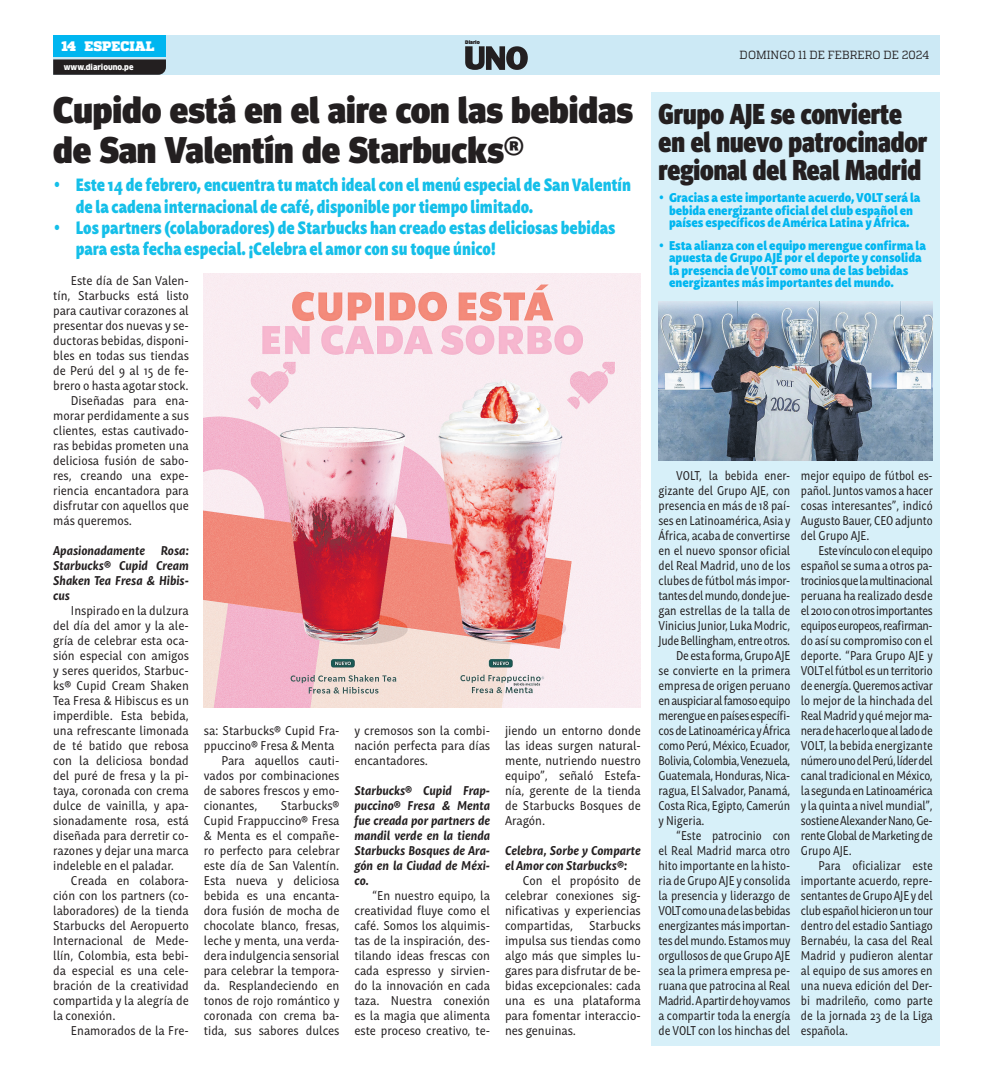
<style>
.page{position:relative;width:993px;height:1081px;background:#fff}
.page>*{position:absolute;margin:0;border:0;box-sizing:border-box;transform-origin:0 0}
.TITULAR{font:900 37.25px/40px "Meta Head OT";color:#231f20}
.TITULAR_SECUNDARIO_GRID{font:900 28.75px/27.5px "Meta Head OT";color:#231f20;scale:.89 1}
.t1{font:900 17.5px/21.2px "Mastro Sans";color:#15bfe9;scale:.83 1}
.t2{font:900 13.75px "Quadon";letter-spacing:.01em;color:#fff}
.TEXTO_NOTA{font:12.5px/15px "Mastro Sans";color:#231f20;text-align:justify;scale:.9 1}
.TEXTO_NOTA-2{font:12.5px/15px "Mastro Sans";color:#231f20;text-align:justify;scale:.85 1}
.t3{font:900 12.5px/12.5px "Mastro Sans";color:#00b6f0;text-align:center;scale:.9 1}
.t4{font:italic 700 12.5px/15px "Mastro Sans";color:#231f20;text-align:justify;scale:.9 1}
.t5{font:11.75px "Quadon";color:#231f20;scale:.95 1}
.t6{font:900 7.88px "Clan Pro";color:#fff;scale:.95 1}
.t7{font:900 4.88px "Clan Pro";letter-spacing:-.01em;color:#231f20}
</style>
<div class="page">
<div style="left:53px;top:35px;width:886px;height:40px;background:#cce9f5"></div>
<div style="left:53px;top:35px;width:113px;height:22px;background:#00b6f0"></div>
<svg style="left:53px;top:59px;width:113px;height:16px;background:#2b292b"></svg>
<svg style="left:465px;top:46px;width:62px;height:24px"></svg>
<div style="left:651px;top:92px;width:288px;height:953px;background:#d7f0f9"></div>
<img style="left:204px;top:274px;width:436px;height:434px">
<img style="left:658px;top:301px;width:274px;height:159px">
<p class="t2" style="left:62px;top:38px;width:16px">14</p>
<p class="t2" style="left:84px;top:38px;width:72px">ESPECIAL</p>
<p class="t6" style="left:64px;top:62px;width:75px">www.diariouno.pe</p>
<p class="t7" style="left:465px;top:40px;width:16px">Diario</p>
<p class="t5" style="left:739px;top:48px;width:201px">DOMINGO 11 DE FEBRERO DE 2024</p>
<p class="TITULAR" style="left:53px;top:89px;width:581px">Cupido está en el aire con las bebidas de San Valentín de Starbucks®</p>
<p class="TITULAR_SECUNDARIO_GRID" style="left:658px;top:100px;width:303px">Grupo AJE se convierte en el nuevo patrocinador regional del Real Madrid</p>
<p class="t1" style="left:76px;top:173px;width:670px;text-indent:-22px">• Este 14 de febrero, encuentra tu match ideal con el menú especial de San Valentín de la cadena internacional de café, disponible por tiempo limitado.</p>
<p class="t1" style="left:76px;top:216px;width:651px;text-indent:-22px">• Los partners (colaboradores) de Starbucks han creado estas deliciosas bebidas para esta fecha especial. ¡Celebra el amor con su toque único!</p>
<p class="TEXTO_NOTA" style="left:53px;top:272px;width:152px;text-indent:18px">Este día de San Valen&shy;tín, Starbucks está listo para cautivar corazones al presentar dos nuevas y se&shy;ductoras bebidas, disponi&shy;bles en todas sus tiendas de Perú del 9 al 15 de fe&shy;brero o hasta agotar stock.</p>
<p class="TEXTO_NOTA" style="left:53px;top:392px;width:152px;text-indent:18px">Diseñadas para ena&shy;morar perdidamente a sus clientes, estas cautivado&shy;ras bebidas prometen una deliciosa fusión de sabo&shy;res, creando una expe&shy;riencia encantadora para disfrutar con aquellos que más queremos.</p>
<p class="t4" style="left:53px;top:542px;width:104px">Apasionadamente</p>
<p class="t3" style="left:658px;top:191px;width:292px">• Gracias a este importante acuerdo, VOLT será la bebida energizante oficial del club español en países específicos de América Latina y África.</p>
<p class="t3" style="left:669px;top:238px;width:287px;text-align:left;text-indent:-11px">• Esta alianza con el equipo merengue confirma la apuesta de Grupo AJE por el deporte y consolida la presencia de VOLT como una de las bebidas energizantes más importantes del mundo.</p>
<p class="TEXTO_NOTA-2" style="left:800px;top:467px;width:157px">mejor equipo de fútbol es&shy;pañol. Juntos vamos a hacer cosas interesantes”, indicó Augusto Bauer, CEO adjunto del Grupo AJE.</p>
<p class="TEXTO_NOTA-2" style="left:800px;top:542px;width:157px;text-indent:18px">Este vínculo con el equipo español se suma a otros pa&shy;trocinios que la multinacional peruana ha realizado desde el 2010 con otros importantes equipos europeos, reafirman&shy;do así su compromiso con el deporte. “Para Grupo AJE y VOLT el fútbol es un territorio de energía. Queremos activar lo mejor de la hinchada del Real Madrid y qué mejor ma&shy;nera de hacerlo que al lado de VOLT, la bebida energizante número uno del Perú, líder del canal tradicional en México, la segunda en Latinoamérica y la quinta a nivel mundial”, sostiene Alexander Nano, Ge&shy;rente Global de Marketing de Grupo AJE.</p>
<p class="TEXTO_NOTA-2" style="left:800px;top:857px;width:157px;text-indent:18px">Para oficializar este importante acuerdo, repre&shy;sentantes de Grupo AJE y del club español hicieron un tour dentro del estadio Santiago Bernabéu, la casa del Real Madrid y pudieron alentar al equipo de sus amores en una nueva edición del Der&shy;bi madrileño, como parte de la jornada 23 de la Liga española.</p>
<p class="TEXTO_NOTA-2" style="left:658px;top:467px;width:157px;text-indent:18px">VOLT, la bebida ener&shy;gizante del Grupo AJE, con presencia en más de 18 paí&shy;ses en Latinoamérica, Asia y África, acaba de convertirse en el nuevo sponsor oficial del Real Madrid, uno de los clubes de fútbol más impor&shy;tantes del mundo, donde jue&shy;gan estrellas de la talla de Vinicius Junior, Luka Modric, Jude Bellingham, entre otros.</p>
<p class="TEXTO_NOTA-2" style="left:658px;top:647px;width:156px;text-indent:18px">De esta forma, Grupo AJE se convierte en la primera empresa de origen peruano en auspiciar al famoso equipo merengue en países específi&shy;cos de Latinoamérica y África como Perú, México, Ecuador, Bolivia, Colombia, Venezuela, Guatemala, Honduras, Nica&shy;ragua, El Salvador, Panamá, Costa Rica, Egipto, Camerún y Nigeria.</p>
<p class="TEXTO_NOTA-2" style="left:658px;top:827px;width:157px;text-indent:18px">“Este patrocinio con el Real Madrid marca otro hito importante en la histo&shy;ria de Grupo AJE y consolida la presencia y liderazgo de VOLT como una de las bebidas energizantes más importan&shy;tes del mundo. Estamos muy orgullosos de que Grupo AJE sea la primera empresa pe&shy;ruana que patrocina al Real Madrid. A partir de hoy vamos a compartir toda la energía de VOLT con los hinchas del</p>
<p class="t4" style="left:53px;top:542px;width:152px;text-indent:107px">Rosa:<br>Starbucks® Cupid Cream Shaken Tea Fresa &amp; Hibis&shy;cus</p>
<p class="TEXTO_NOTA" style="left:53px;top:602px;width:152px;text-indent:18px">Inspirado en la dulzura del día del amor y la ale&shy;gría de celebrar esta oca&shy;sión especial con amigos y seres queridos, Starbuc&shy;ks® Cupid Cream Shaken Tea Fresa &amp; Hibiscus es un imperdible. Esta bebida, una refrescante limonada de té batido que rebosa con la deliciosa bondad del puré de fresa y la pi&shy;taya, coronada con crema dulce de vainilla, y apa&shy;sionadamente rosa, está diseñada para derretir co&shy;razones y dejar una marca indeleble en el paladar.</p>
<p class="TEXTO_NOTA" style="left:53px;top:872px;width:152px;text-indent:18px">Creada en colabora&shy;ción con los partners (co&shy;laboradores) de la tienda Starbucks del Aeropuerto Internacional de Mede&shy;llín, Colombia, esta bebi&shy;da especial es una cele&shy;bración de la creatividad compartida y la alegría de la conexión.</p>
<p class="TEXTO_NOTA" style="left:71px;top:1022px;width:132px">Enamorados de la Fre-</p>
<p class="TEXTO_NOTA" style="left:204px;top:722px;width:152px">sa: Starbucks® Cupid Fra&shy;ppuccino® Fresa &amp; Menta</p>
<p class="TEXTO_NOTA" style="left:204px;top:752px;width:152px;text-indent:18px">Para aquellos cauti&shy;vados por combinaciones de sabores frescos y emo&shy;cionantes,</p>
<p class="TEXTO_NOTA" style="left:354px;top:722px;width:152px">y cremosos son la combi&shy;nación perfecta para días encantadores.</p>
<p class="t4" style="left:354px;top:782px;width:152px">Starbucks® Cupid Frap&shy;puccino® Fresa &amp; Menta fue creada por partners de mandil verde en la tienda Starbucks Bosques de Ara&shy;gón en la Ciudad de Méxi&shy;co.</p>
<p class="TEXTO_NOTA" style="left:354px;top:887px;width:152px;text-indent:18px">“En nuestro equipo, la creatividad fluye como el café. Somos los alquimis&shy;tas de la inspiración, des&shy;tilando ideas frescas con cada espresso y sirvien&shy;do la innovación en cada taza. Nuestra conexión es la magia que alimenta este proceso creativo, te-</p>
<p class="TEXTO_NOTA" style="left:505px;top:722px;width:152px">jiendo un entorno donde las ideas surgen natural&shy;mente, nutriendo nuestro equipo”, señaló Estefa&shy;nía, gerente de la tienda de Starbucks Bosques de Aragón.</p>
<p class="t4" style="left:505px;top:842px;width:152px">Celebra, Sorbe y Comparte el Amor con Starbucks®:</p>
<p class="TEXTO_NOTA" style="left:505px;top:872px;width:152px;text-indent:18px">Con el propósito de celebrar conexiones sig&shy;nificativas y experiencias compartidas,</p>
<p class="TEXTO_NOTA" style="left:204px;top:797px;width:153px;text-indent:77px">Starbucks® Cupid Frappuccino® Fresa &amp; Menta es el compañe&shy;ro perfecto para celebrar este día de San Valentín.<br>Esta nueva y deliciosa bebida es una encanta&shy;dora fusión de mocha de chocolate blanco, fresas, leche y menta, una verda&shy;dera indulgencia sensorial para celebrar la tempora&shy;da. Resplandeciendo en tonos de rojo romántico y coronada con crema ba&shy;tida, sus sabores dulces</p>
<p class="TEXTO_NOTA" style="left:505px;top:917px;width:152px;text-indent:84px">Starbucks impulsa sus tiendas como algo más que simples lu&shy;gares para disfrutar de be&shy;bidas excepcionales: cada una es una plataforma para fomentar interaccio&shy;nes genuinas.</p>
</div>
